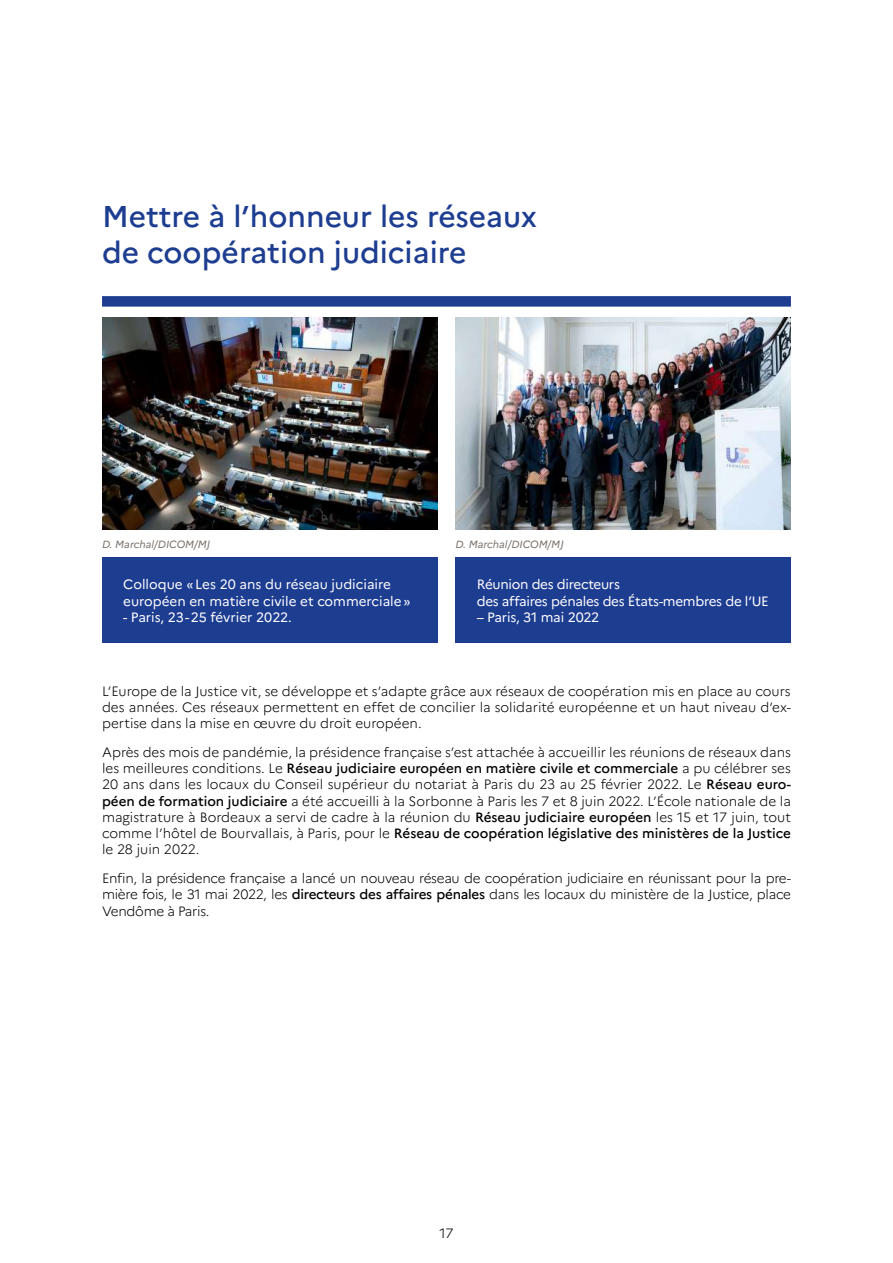
<style>
.page{position:relative;width:893px;height:1263px;background:#fff}
.page>*{position:absolute;margin:0;border:0;box-sizing:border-box;transform-origin:0 0}
.t1{font:500 30px/36px "Marianne";color:#1d3d91}
.t2{font:300 13.5px/16.2px "Marianne";letter-spacing:-.005em;color:#000;text-align:justify}
.t3{font:13.5px/16.2px "Marianne";letter-spacing:-.01em;color:#fff}
.t4{font:italic 10.5px "Marianne";color:#7a726c}
.s1{font-weight:500}
</style>
<div class="page">
<img style="left:102px;top:317px;width:335px;height:212px">
<img style="left:455px;top:317px;width:336px;height:212px">
<div style="left:102px;top:558px;width:335px;height:85px;background:#1d3d91"></div>
<div style="left:455px;top:558px;width:336px;height:85px;background:#1d3d91"></div>
<div style="left:102px;top:296px;width:689px;height:11px;background:#1d3d91"></div>
<h1 class="t1" style="left:102px;top:198px;width:437px">Mettre à l’honneur les réseaux de coopération judiciaire</h1>
<p class="t4" style="left:102px;top:537px;width:110px">D. Marchal/DICOM/MJ</p>
<p class="t4" style="left:455px;top:537px;width:110px">D. Marchal/DICOM/MJ</p>
<p class="t3" style="left:123px;top:576px;width:289px">Colloque «Les 20 ans du réseau judiciaire européen en matière civile et commerciale»</p>
<p class="t3" style="left:123px;top:609px;width:170px">- Paris, 23-25 février 2022.</p>
<p class="t3" style="left:477px;top:576px;width:294px">Réunion des directeurs<br>des affaires pénales des États-membres de l’UE</p>
<p class="t3" style="left:477px;top:609px;width:124px">– Paris, 31 mai 2022</p>
<p class="t2" style="left:102px;top:683px;width:690px">L’Europe de la Justice vit, se développe et s’adapte grâce aux réseaux de coopération mis en place au cours des années. Ces réseaux permettent en effet de concilier la solidarité européenne et un haut niveau d’ex&shy;pertise dans la mise en œuvre du droit européen.</p>
<p class="t2" style="left:102px;top:744px;width:690px">Après des mois de pandémie, la présidence française s’est attachée à accueillir les réunions de réseaux dans les meilleures conditions. Le <span class="s1">Réseau judiciaire européen en matière civile et commerciale</span> a pu célébrer ses 20 ans dans les locaux du Conseil supérieur du notariat à Paris du 23 au 25 février 2022. Le <span class="s1">Réseau euro&shy;péen de formation judiciaire</span> a été accueilli à la Sorbonne à Paris les 7 et 8 juin 2022. L’École nationale de la magistrature à Bordeaux a servi de cadre à la réunion du <span class="s1">Réseau judiciaire européen</span> les 15 et 17 juin, tout comme l’hôtel de Bourvallais, à Paris, pour le <span class="s1">Réseau de coopération législative des ministères de la Justice </span>le 28 juin 2022.</p>
<p class="t2" style="left:102px;top:870px;width:690px">Enfin, la présidence française a lancé un nouveau réseau de coopération judiciaire en réunissant pour la pre&shy;mière fois, le 31 mai 2022, les <span class="s1">directeurs des affaires pénales</span> dans les locaux du ministère de la Justice, place Vendôme à Paris.</p>
<p class="t2" style="left:439px;top:1225px;width:16px">17</p>
</div>
